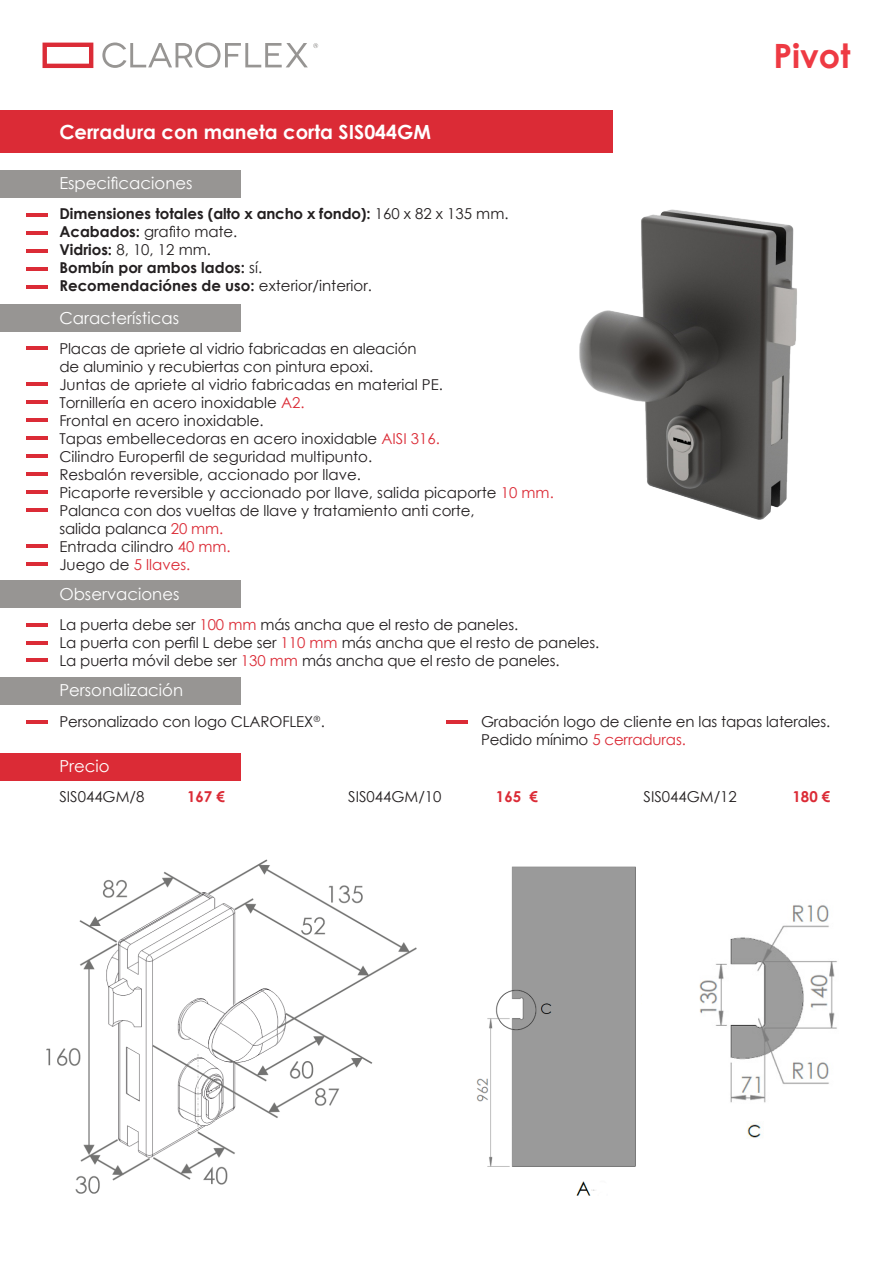
<style>
.page{position:relative;width:893px;height:1263px;background:#fff}
.page>*{position:absolute;margin:0;border:0;box-sizing:border-box;transform-origin:0 0}
.t1{font:700 33.45px "Century Gothic";color:#ee3a43}
.t2{font:700 19.5px "Century Gothic";color:#fff}
.t3{font:16.5px "Century Gothic";color:#fff}
.t4{font:15px "Century Gothic";letter-spacing:-.01em;color:#231f20}
.t5{font:700 15px "Century Gothic";color:#231f20}
.t6{font:15px "Century Gothic";color:#db2b36}
.t7{font:700 15px "Century Gothic";color:#db2b36}
.s1{font-weight:400}
.s2{font-weight:700}
.s3{color:#db2b36}
.s4{color:#231f20}
</style>
<div class="page">
<div style="left:0;top:111px;width:612px;height:42px;background:#db2b36"></div>
<img style="left:47px;top:859px;width:369px;height:334px">
<hr style="left:27px;top:213px;width:21px;height:3px;background:#db2b36">
<hr style="left:27px;top:346px;width:21px;height:4px;background:#db2b36">
<hr style="left:27px;top:231px;width:21px;height:3px;background:#db2b36">
<hr style="left:27px;top:249px;width:21px;height:3px;background:#db2b36">
<hr style="left:27px;top:382px;width:21px;height:4px;background:#db2b36">
<hr style="left:27px;top:472px;width:21px;height:4px;background:#db2b36">
<hr style="left:27px;top:418px;width:21px;height:4px;background:#db2b36">
<hr style="left:27px;top:508px;width:21px;height:4px;background:#db2b36">
<hr style="left:27px;top:267px;width:21px;height:3px;background:#db2b36">
<hr style="left:27px;top:285px;width:21px;height:3px;background:#db2b36">
<hr style="left:27px;top:400px;width:21px;height:4px;background:#db2b36">
<hr style="left:27px;top:490px;width:21px;height:4px;background:#db2b36">
<hr style="left:27px;top:436px;width:21px;height:4px;background:#db2b36">
<hr style="left:27px;top:545px;width:21px;height:3px;background:#db2b36">
<hr style="left:27px;top:454px;width:21px;height:4px;background:#db2b36">
<hr style="left:27px;top:562px;width:21px;height:4px;background:#db2b36">
<div style="left:0;top:170px;width:240px;height:28px;background:#979593"></div>
<div style="left:0;top:304px;width:240px;height:28px;background:#979593"></div>
<div style="left:0;top:753px;width:240px;height:27px;background:#db2b36"></div>
<svg style="left:43px;top:43px;width:50px;height:25px"></svg>
<svg style="left:102px;top:43px;width:216px;height:25px"></svg>
<hr style="left:27px;top:624px;width:21px;height:3px;background:#db2b36">
<hr style="left:27px;top:641px;width:21px;height:3px;background:#db2b36">
<hr style="left:27px;top:658px;width:21px;height:4px;background:#db2b36">
<div style="left:0;top:580px;width:240px;height:28px;background:#979593"></div>
<hr style="left:27px;top:721px;width:21px;height:3px;background:#db2b36">
<hr style="left:446px;top:721px;width:22px;height:3px;background:#db2b36">
<div style="left:0;top:677px;width:240px;height:27px;background:#979593"></div>
<img style="left:579px;top:209px;width:218px;height:311px">
<img style="left:476px;top:867px;width:160px;height:329px">
<img style="left:699px;top:905px;width:138px;height:233px">
<p class="t2" style="left:59px;top:117px;width:373px">Cerradura con maneta corta SIS044GM</p>
<p class="t3" style="left:59px;top:172px;width:135px">Especificaciones</p>
<p class="t5" style="left:59px;top:202px;width:451px">Dimensiones totales (alto x ancho x fondo): <span class="s1">160 x 82 x 135 mm.</span></p>
<p class="t4" style="left:59px;top:221px;width:179px"><span class="s2">Acabados:</span> grafito mate.</p>
<p class="t4" style="left:59px;top:239px;width:153px"><span class="s2">Vidrios:</span> 8, 10, 12 mm.</p>
<p class="t5" style="left:59px;top:256px;width:204px">Bombín por ambos lados: <span class="s1">sí.</span></p>
<p class="t5" style="left:59px;top:274px;width:314px">Recomendaciónes de uso: <span class="s1">exterior/interior.</span></p>
<p class="t3" style="left:59px;top:306px;width:121px">Características</p>
<p class="t4" style="left:59px;top:338px;width:359px">Placas de apriete al vidrio fabricadas en aleación</p>
<p class="t4" style="left:59px;top:356px;width:315px">de aluminio y recubiertas con pintura epoxi.</p>
<p class="t4" style="left:59px;top:374px;width:385px">Juntas de apriete al vidrio fabricadas en material PE.</p>
<p class="t4" style="left:59px;top:392px;width:247px">Tornillería en acero inoxidable <span class="s3">A2.</span></p>
<p class="t4" style="left:59px;top:410px;width:206px">Frontal en acero inoxidable.</p>
<p class="t4" style="left:59px;top:428px;width:382px">Tapas embellecedoras en acero inoxidable <span class="s3">AISI 316.</span></p>
<p class="t4" style="left:59px;top:446px;width:314px">Cilindro Europerfil de seguridad multipunto.</p>
<p class="t4" style="left:59px;top:464px;width:303px">Resbalón reversible, accionado por llave.</p>
<p class="t4" style="left:59px;top:482px;width:496px">Picaporte reversible y accionado por llave, salida picaporte <span class="s3">10 mm.</span></p>
<p class="t4" style="left:59px;top:500px;width:417px">Palanca con dos vueltas de llave y tratamiento anti corte,</p>
<p class="t4" style="left:59px;top:518px;width:165px">salida palanca <span class="s3">20 mm.</span></p>
<p class="t4" style="left:59px;top:536px;width:173px">Entrada cilindro <span class="s3">40 mm.</span></p>
<p class="t6" style="left:59px;top:554px;width:133px"><span class="s4">Juego de</span> 5 llaves.</p>
<p class="t3" style="left:59px;top:582px;width:122px">Observaciones</p>
<p class="t4" style="left:59px;top:614px;width:460px">La puerta debe ser <span class="s3">100 mm</span> más ancha que el resto de paneles.</p>
<p class="t4" style="left:59px;top:632px;width:541px">La puerta con perfil L debe ser <span class="s3">110 mm</span> más ancha que el resto de paneles.</p>
<p class="t4" style="left:59px;top:650px;width:502px">La puerta móvil debe ser <span class="s3">130 mm</span> más ancha que el resto de paneles.</p>
<p class="t3" style="left:59px;top:679px;width:125px">Personalización</p>
<h1 class="t1" style="left:773px;top:30px;width:79px">Pivot</h1>
<p class="t4" style="left:59px;top:711px;width:267px">Personalizado con logo CLAROFLEX<sup>®</sup>.</p>
<p class="t4" style="left:481px;top:711px;width:351px">Grabación logo de cliente en las tapas laterales.</p>
<p class="t4" style="left:481px;top:729px;width:206px">Pedido mínimo <span class="s3">5 cerraduras.</span></p>
<p class="t3" style="left:59px;top:755px;width:52px">Precio</p>
<p class="t4" style="left:59px;top:786px;width:86px">SIS044GM/8</p>
<p class="t7" style="left:187px;top:785px;width:39px">167 €</p>
<p class="t4" style="left:348px;top:786px;width:95px">SIS044GM/10</p>
<p class="t7" style="left:496px;top:785px;width:43px">165 €</p>
<p class="t4" style="left:644px;top:786px;width:95px">SIS044GM/12</p>
<p class="t7" style="left:792px;top:785px;width:39px">180 €</p>
</div>
